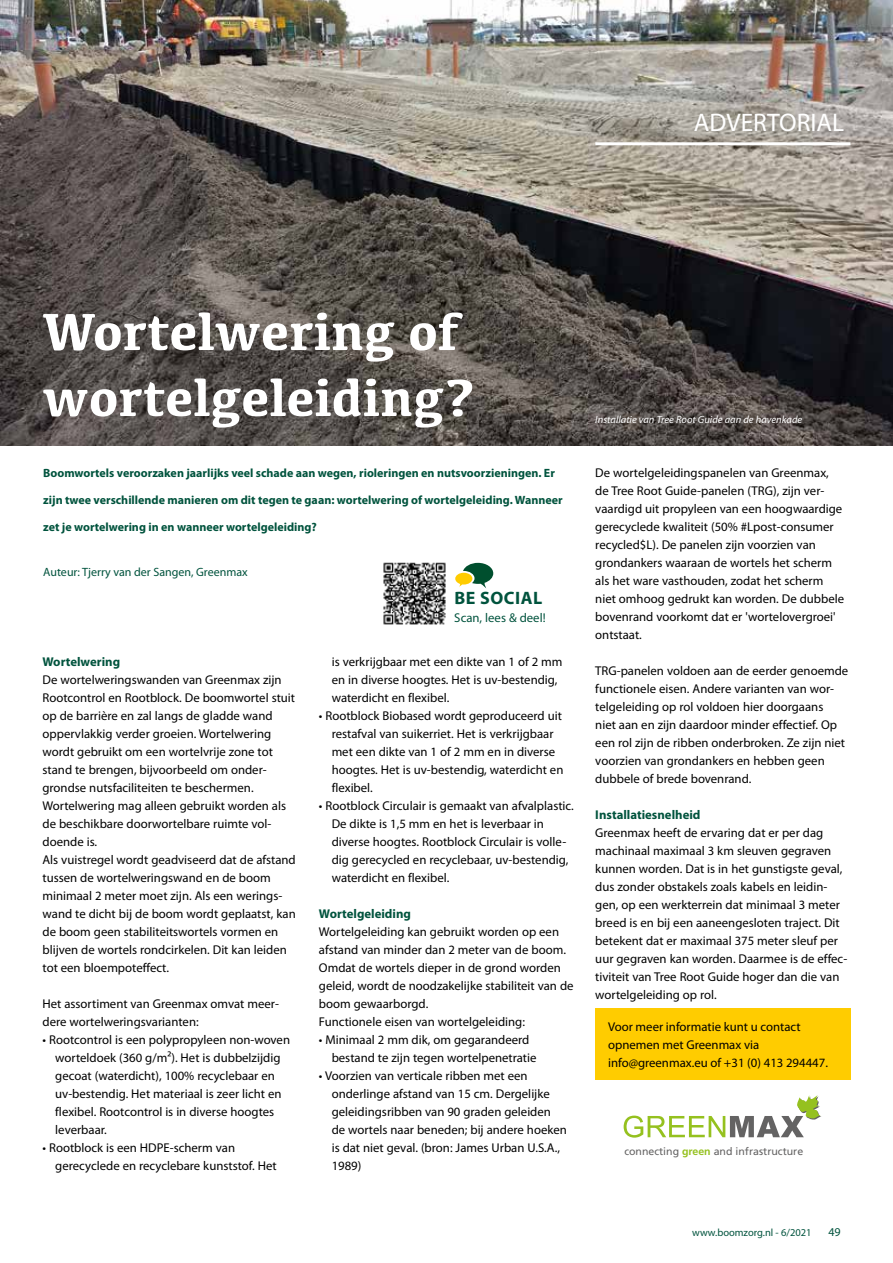
<style>
.page{position:relative;width:893px;height:1263px;background:#fff}
.page>*{position:absolute;margin:0;border:0;box-sizing:border-box;transform-origin:0 0}
.t1{font:700 54px/66px "Kefa";color:#fff}
.t2{font:25.5px "Myriad Pro";color:#fff}
.t3{font:700 18px "Myriad Pro";letter-spacing:.03em;color:#00533d}
.t4{font:12.75px/18px "Myriad Pro";color:#000}
.t5{font:700 12.75px "Myriad Pro";color:#00533d}
.t6{font:12.75px "Myriad Pro";color:#00533d}
.t7{font:700 12px "Myriad Pro";color:#00533d}
.t8{font:12px "Myriad Pro";color:#00533d}
.t9{font:10.65px "Frutiger LT Std";color:#646363}
.t10{font:italic 10.5px "Myriad Pro";color:#fff}
.t11{font:10.5px "Myriad Pro";color:#00533d}
.s1{font-weight:700;color:#95c11f}
</style>
<div class="page">
<svg style="left:0;top:0;width:1px;height:446px"></svg>
<img style="left:1px;top:0;width:892px;height:446px">
<div style="left:595px;top:1009px;width:255px;height:71px;background:#fc0"></div>
<svg style="left:624px;top:1095px;width:197px;height:42px"></svg>
<hr style="left:595px;top:142px;width:255px;height:3px;background:#fff">
<img style="left:383px;top:562px;width:63px;height:62px">
<svg style="left:455px;top:563px;width:38px;height:26px"></svg>
<h2 class="t2" style="left:694px;top:107px;width:152px">ADVERTORIAL</h2>
<h1 class="t1" style="left:43px;top:296px;width:434px">Wortelwering of wortelgeleiding?</h1>
<p class="t7" style="left:43px;top:465px;width:513px">Boomwortels veroorzaken jaarlijks veel schade aan wegen, rioleringen en nutsvoorzieningen. Er</p>
<p class="t7" style="left:43px;top:492px;width:521px">zijn twee verschillende manieren om dit tegen te gaan: wortelwering of wortelgeleiding. Wanneer</p>
<p class="t7" style="left:43px;top:519px;width:275px">zet je wortelwering in en wanneer wortelgeleiding?</p>
<p class="t8" style="left:43px;top:565px;width:206px">Auteur: Tjerry van der Sangen, Greenmax</p>
<p class="t5" style="left:43px;top:653px;width:79px">Wortelwering</p>
<p class="t4" style="left:43px;top:671px;width:255px">De wortelweringswanden van Greenmax zijn Rootcontrol en Rootblock. De boomwortel stuit op de barrière en zal langs de gladde wand oppervlakkig verder groeien. Wortelwering wordt gebruikt om een wortelvrije zone tot stand te brengen, bijvoorbeeld om onder&shy;grondse nutsfaciliteiten te beschermen.<br>Wortelwering mag alleen gebruikt worden als de beschikbare doorwortelbare ruimte vol&shy;doende is.<br>Als vuistregel wordt geadviseerd dat de afstand tussen de wortelweringswand en de boom minimaal 2 meter moet zijn. Als een werings&shy;wand te dicht bij de boom wordt geplaatst, kan de boom geen stabiliteitswortels vormen en blijven de wortels rondcirkelen. Dit kan leiden tot een bloempoteffect.</p>
<p class="t4" style="left:43px;top:995px;width:238px">Het assortiment van Greenmax omvat meer&shy;dere wortelweringsvarianten:</p>
<p class="t4" style="left:55px;top:1031px;width:236px;text-indent:-13px">• Rootcontrol is een polypropyleen non-woven worteldoek (360 g/m²). Het is dubbelzijdig gecoat (waterdicht), 100% recyclebaar en uv-bestendig. Het materiaal is zeer licht en flexibel. Rootcontrol is in diverse hoogtes leverbaar.</p>
<p class="t4" style="left:55px;top:1139px;width:223px;text-indent:-13px">• Rootblock is een HDPE-scherm van gerecyclede en recyclebare kunststof. Het</p>
<h3 class="t3" style="left:454px;top:587px;width:89px">BE SOCIAL</h3>
<p class="t6" style="left:454px;top:610px;width:93px">Scan, lees &amp; deel!</p>
<p class="t4" style="left:332px;top:653px;width:232px">is verkrijgbaar met een dikte van 1 of 2 mm en in diverse hoogtes. Het is uv-bestendig, waterdicht en flexibel.</p>
<p class="t4" style="left:332px;top:707px;width:233px;text-indent:-13px">• Rootblock Biobased wordt geproduceerd uit restafval van suikerriet. Het is verkrijgbaar met een dikte van 1 of 2 mm en in diverse hoogtes. Het is uv-bestendig, waterdicht en flexibel.</p>
<p class="t4" style="left:332px;top:797px;width:244px;text-indent:-13px">• Rootblock Circulair is gemaakt van afvalplastic.<br>De dikte is 1,5 mm en het is leverbaar in diverse hoogtes. Rootblock Circulair is volle&shy;dig gerecycled en recyclebaar, uv-bestendig, waterdicht en flexibel.</p>
<p class="t5" style="left:319px;top:906px;width:94px">Wortelgeleiding</p>
<p class="t4" style="left:319px;top:923px;width:256px">Wortelgeleiding kan gebruikt worden op een afstand van minder dan 2 meter van de boom.<br>Omdat de wortels dieper in de grond worden geleid, wordt de noodzakelijke stabiliteit van de boom gewaarborgd.<br>Functionele eisen van wortelgeleiding:</p>
<p class="t4" style="left:332px;top:1031px;width:206px;text-indent:-13px">• Minimaal 2 mm dik, om gegarandeerd bestand te zijn tegen wortelpenetratie</p>
<p class="t4" style="left:332px;top:1067px;width:237px;text-indent:-13px">• Voorzien van verticale ribben met een onderlinge afstand van 15 cm. Dergelijke geleidingsribben van 90 graden geleiden de wortels naar beneden; bij andere hoeken is dat niet geval. (bron: James Urban U.S.A., 1989)</p>
<p class="t10" style="left:595px;top:413px;width:208px">Installatie van Tree Root Guide aan de havenkade</p>
<p class="t4" style="left:595px;top:464px;width:250px">De wortelgeleidingspanelen van Greenmax, de Tree Root Guide-panelen (TRG), zijn ver&shy;vaardigd uit propyleen van een hoogwaardige gerecyclede kwaliteit (50% #Lpost-consumer recycled$L). De panelen zijn voorzien van grondankers waaraan de wortels het scherm als het ware vasthouden, zodat het scherm niet omhoog gedrukt kan worden. De dubbele bovenrand voorkomt dat er 'wortelovergroei' ontstaat.</p>
<p class="t4" style="left:595px;top:662px;width:254px">TRG-panelen voldoen aan de eerder genoemde functionele eisen. Andere varianten van wor&shy;telgeleiding op rol voldoen hier doorgaans<br>niet aan en zijn daardoor minder effectief. Op een rol zijn de ribben onderbroken. Ze zijn niet voorzien van grondankers en hebben geen dubbele of brede bovenrand.</p>
<p class="t5" style="left:595px;top:807px;width:107px">Installatiesnelheid</p>
<p class="t4" style="left:595px;top:824px;width:254px">Greenmax heeft de ervaring dat er per dag machinaal maximaal 3 km sleuven gegraven kunnen worden. Dat is in het gunstigste geval, dus zonder obstakels zoals kabels en leidin&shy;gen, op een werkterrein dat minimaal 3 meter breed is en bij een aaneengesloten traject. Dit betekent dat er maximaal 375 meter sleuf per uur gegraven kan worden. Daarmee is de effec&shy;tiviteit van Tree Root Guide hoger dan die van wortelgeleiding op rol.</p>
<p class="t4" style="left:608px;top:1018px;width:221px">Voor meer informatie kunt u contact opnemen met Greenmax via info@greenmax.eu of +31 (0) 413 294447.</p>
<p class="t9" style="left:624px;top:1145px;width:180px">connecting <span class="s1">green</span> and infrastructure</p>
<p class="t11" style="left:692px;top:1226px;width:121px">www.boomzorg.nl - 6/2021</p>
<p class="t8" style="left:828px;top:1224px;width:14px">49</p>
</div>
